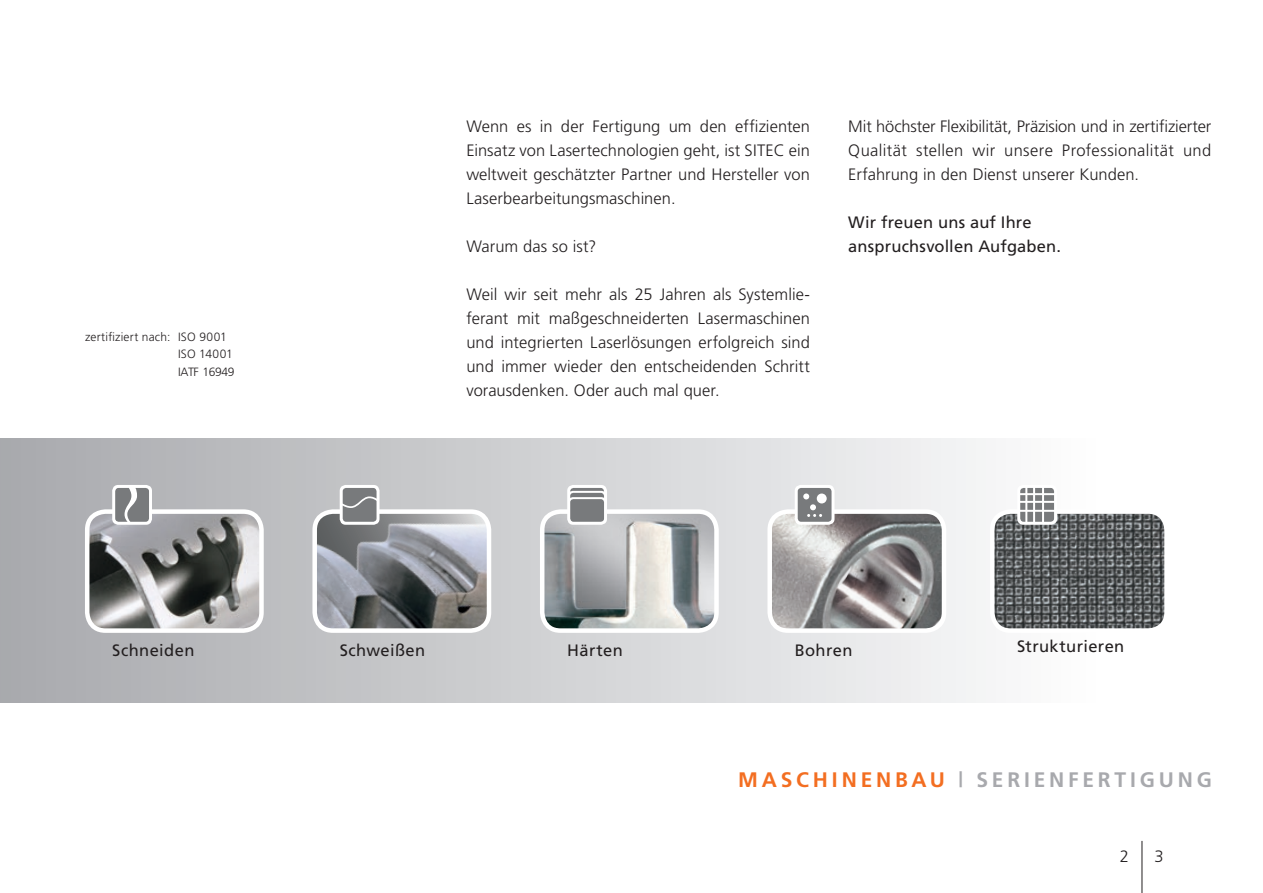
<style>
.page{position:relative;width:1263px;height:893px;background:#fff}
.page>*{position:absolute;margin:0;border:0;box-sizing:border-box;transform-origin:0 0}
.t1{font:700 21px "Frutiger";letter-spacing:.18em;color:#a8a9ad}
.t2{font:300 16.5px/24px "Frutiger";letter-spacing:.005em;color:#231f20;text-align:justify}
.t3{font:16.5px "Frutiger";letter-spacing:.015em;color:#231f20}
.t4{font:300 12px "Frutiger";letter-spacing:.015em;color:#231f20}
.t5{font:300 12px/17.7px "Frutiger";letter-spacing:-.03em;color:#231f20}
.s1{color:#f36e21}
</style>
<div class="page">
<div style="left:0;top:438px;width:1263px;height:265px;background:linear-gradient(to right,#a8a9ad,#fff)"></div>
<img style="left:770px;top:512px;width:174px;height:119px">
<div style="left:767px;top:509px;width:179px;height:124px;border:4px solid #fff;border-radius:18px"></div>
<svg style="left:795px;top:485px;width:39px;height:40px"></svg>
<div style="left:312px;top:509px;width:179px;height:124px;border:4px solid #fff;border-radius:18px"></div>
<svg style="left:315px;top:485px;width:174px;height:146px;background:#95979b"></svg>
<img style="left:992px;top:512px;width:174px;height:119px">
<div style="left:990px;top:509px;width:179px;height:124px;border:4px solid #fff;border-radius:18px"></div>
<svg style="left:1017px;top:485px;width:40px;height:40px"></svg>
<img style="left:87px;top:512px;width:174px;height:119px">
<div style="left:85px;top:509px;width:179px;height:124px;border:4px solid #fff;border-radius:18px"></div>
<svg style="left:112px;top:485px;width:40px;height:40px"></svg>
<img style="left:542px;top:512px;width:174px;height:119px">
<div style="left:540px;top:509px;width:179px;height:124px;border:4px solid #fff;border-radius:18px"></div>
<svg style="left:567px;top:485px;width:40px;height:40px"></svg>
<hr style="left:1142px;top:841px;width:1px;height:52px;background:#231f20">
<p class="t4" style="left:85px;top:330px;width:143px">zertifiziert nach: ISO 9001</p>
<p class="t5" style="left:178px;top:345px;width:58px">ISO 14001<br>IATF 16949</p>
<p class="t2" style="left:466px;top:114px;width:345px">Wenn es in der Fertigung um den effizienten Einsatz von Lasertechnologien geht, ist SITEC ein weltweit geschätzter Partner und Hersteller von Laserbearbeitungsmaschinen.</p>
<p class="t2" style="left:466px;top:234px;width:131px">Warum das so ist?</p>
<p class="t2" style="left:466px;top:282px;width:345px">Weil wir seit mehr als 25 Jahren als Systemlie&shy;ferant mit maßgeschneiderten Lasermaschinen und integrierten Laserlösungen erfolgreich sind und immer wieder den entscheidenden Schritt vorausdenken. Oder auch mal quer.</p>
<p class="t2" style="left:848px;top:114px;width:364px">Mit höchster Flexibilität, Präzision und in zertifizierter Qualität stellen wir unsere Professionalität und Erfahrung in den Dienst unserer Kunden.</p>
<p class="t3" style="left:848px;top:213px;width:185px">Wir freuen uns auf Ihre</p>
<p class="t3" style="left:848px;top:237px;width:214px">anspruchsvollen Aufgaben.</p>
<p class="t3" style="left:112px;top:640px;width:84px">Schneiden</p>
<p class="t3" style="left:340px;top:640px;width:87px">Schweißen</p>
<p class="t3" style="left:567px;top:640px;width:57px">Härten</p>
<p class="t3" style="left:795px;top:640px;width:59px">Bohren</p>
<p class="t3" style="left:1017px;top:637px;width:109px">Strukturieren</p>
<p class="t1" style="left:738px;top:767px;width:475px"><span class="s1">MASCHINENBAU</span> | SERIENFERTIGUNG</p>
<p class="t2" style="left:1120px;top:844px;width:11px">2</p>
<p class="t2" style="left:1154px;top:844px;width:11px">3</p>
</div>
